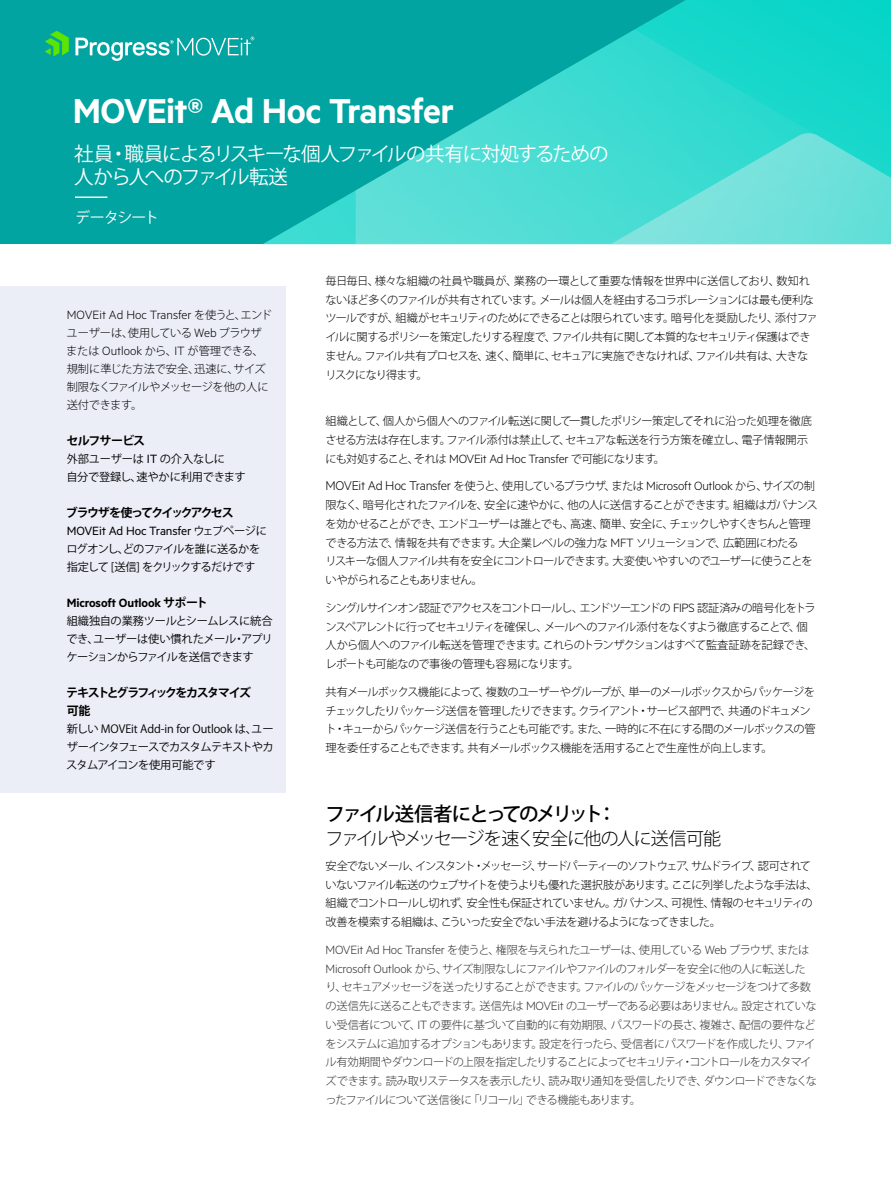
<style>
.page{position:relative;width:891px;height:1188px;background:#fff}
.page>*{position:absolute;margin:0;border:0;box-sizing:border-box;transform-origin:0 0}
.t1{font:600 39px "Metric";letter-spacing:-.02em;color:#fff}
.t2{font:19.5px/22.5px "Koz Go Pr 6 N";letter-spacing:-.075em;color:#fff}
.t3{font:500 19.5px "Koz Go Pr 6 N";letter-spacing:-.125em;color:#000}
.t4{font:300 18px "Koz Go Pr 6 N";letter-spacing:-.075em;color:#000}
.t5{font:15px "Koz Go Pr 6 N";letter-spacing:-.06em;color:#fff}
.t6{font:300 13.5px "Metric";color:#000}
.t7{font:13.5px "Metric";letter-spacing:-.01em;color:#000}
.t8{font:600 13.5px "Metric";letter-spacing:-.01em;color:#000}
.t9{font:700 12px/18px "Koz Go Pr 6 N";letter-spacing:-.14em;color:#000}
.t10{font:700 12px "Koz Go Pr 6 N";letter-spacing:-.15em;color:#000}
.t11{font:700 12px "Koz Go Pr 6 N";letter-spacing:-.07em;color:#000}
.t12{font:300 11.25px/18.8px "Koz Go Pr 6 N";letter-spacing:-.065em;color:#000}
.t13{font:300 11.25px/18.8px "Koz Go Pr 6 N";letter-spacing:-.07em;color:#333}
.t14{font:300 11.25px/18.8px "Koz Go Pr 6 N";letter-spacing:-.085em;color:#000}
.t15{font:11.25px/18px "Koz Go Pr 6 N";letter-spacing:-.04em;color:#000;text-align:justify}
.t16{font:300 11.25px/18px "Koz Go Pr 6 N";letter-spacing:-.03em;color:#000}
.t17{font:11.25px/18px "Koz Go Pr 6 N";letter-spacing:-.07em;color:#000}
.t18{font:11.25px/18px "Koz Go Pr 6 N";letter-spacing:-.02em;color:#000}
.s1{font-family:"Koz Go Pr 6 N";font-size:11.25px}
.s2{font-family:"Metric";font-size:13.5px}
.s3{font-family:"Koz Go Pr 6 N";font-weight:700;font-size:12px}
.s4{font-family:"Metric";font-size:14.25px}
</style>
<div class="page">
<div style="left:0;top:0;width:891px;height:244px;background:#01a4a0"></div>
<svg style="left:263px;top:190px;width:93px;height:54px"></svg>
<svg style="left:356px;top:0;width:535px;height:244px"></svg>
<svg style="left:530px;top:133px;width:361px;height:111px;background:#56ded6"></svg>
<svg style="left:45px;top:31px;width:24px;height:26px"></svg>
<svg style="left:75px;top:37px;width:179px;height:24px"></svg>
<hr style="left:75px;top:196px;width:32px;height:2px;background:#fff">
<div style="left:0;top:286px;width:286px;height:507px;background:#eceef7"></div>
<h1 class="t1" style="left:73px;top:88px;width:383px">MOVEit® Ad Hoc Transfer</h1>
<h2 class="t2" style="left:74px;top:143px;width:536px">社員・職員によるリスキーな個人ファイルの共有に対処するための人から人へのファイル転送</h2>
<h3 class="t5" style="left:75px;top:209px;width:85px">データシート</h3>
<p class="t6" style="left:67px;top:307px;width:207px">MOVEit Ad Hoc Transfer <span class="s1">を使うと、エンド</span></p>
<p class="t16" style="left:66px;top:324px;width:204px">ユーザーは、使用している <span class="s2">Web</span> ブラウザまたは <span class="s2">Outlook</span> から、<span class="s2">IT</span> が管理できる、規制に準じた方法で安全、迅速に、サイズ制限なくファイルやメッセージを他の人に送付できます。</p>
<p class="t11" style="left:66px;top:434px;width:80px">セルフサービス</p>
<p class="t18" style="left:66px;top:450px;width:181px">外部ユーザーは <span class="s2">IT</span> の介入なしに<br>自分で登録し、速やかに利用できます</p>
<p class="t10" style="left:66px;top:506px;width:169px">ブラウザを使ってクイックアクセス</p>
<p class="t7" style="left:67px;top:523px;width:202px">MOVEit Ad Hoc Transfer <span class="s1">ウェブページに</span></p>
<p class="t17" style="left:67px;top:540px;width:195px">ログオンし、どのファイルを誰に送るかを指定して [送信] をクリックするだけです</p>
<p class="t8" style="left:67px;top:594px;width:143px">Microsoft Outlook <span class="s3">サポート</span></p>
<p class="t15" style="left:66px;top:612px;width:208px">組織独自の業務ツールとシームレスに統合でき、ユーザーは使い慣れたメール・アプリケーションからファイルを送信できます</p>
<p class="t9" style="left:66px;top:684px;width:186px">テキストとグラフィックをカスタマイズ可能</p>
<p class="t15" style="left:66px;top:720px;width:209px">新しい MOVEit Add-in for Outlook は、ユーザーインタフェースでカスタムテキストやカスタムアイコンを使用可能です</p>
<p class="t12" style="left:326px;top:272px;width:494px">毎日毎日、様々な組織の社員や職員が、業務の一環として重要な情報を世界中に送信しており、数知れないほど多くのファイルが共有されています。メールは個人を経由するコラボレーションには最も便利なツールですが、組織がセキュリティのためにできることは限られています。暗号化を奨励したり、添付ファイルに関するポリシーを策定したりする程度で、ファイル共有に関して本質的なセキュリティ保護はできません。ファイル共有プロセスを、速く、簡単に、セキュアに実施できなければ、ファイル共有は、大きなリスクになり得ます。</p>
<p class="t12" style="left:326px;top:412px;width:488px">組織として、個人から個人へのファイル転送に関して一貫したポリシー策定してそれに沿った処理を徹底させる方法は存在します。ファイル添付は禁止して、セキュアな転送を行う方策を確立し、電子情報開示にも対処すること、それは <span class="s2">MOVEit Ad Hoc Transfer</span> で可能になります。</p>
<p class="t12" style="left:325px;top:477px;width:494px"><span class="s4">MOVEit Ad Hoc Transfer</span> を使うと、使用しているブラウザ、または <span class="s2">Microsoft Outlook</span> から、サイズの制限なく、暗号化されたファイルを、安全に速やかに、他の人に送信することができます。組織はガバナンスを効かせることができ、エンドユーザーは誰とでも、高速、簡単、安全に、チェックしやすくきちんと管理できる方法で、情報を共有できます。大企業レベルの強力な <span class="s2">MFT</span> ソリューションで、広範囲にわたる<br>リスキーな個人ファイル共有を安全にコントロールできます。大変使いやすいのでユーザーに使うことをいやがられることもありません。</p>
<p class="t14" style="left:325px;top:599px;width:492px">シングルサインオン認証でアクセスをコントロールし、エンドツーエンドの <span class="s2">FIPS</span> 認証済みの暗号化をトランスペアレントに行ってセキュリティを確保し、メールへのファイル添付をなくすよう徹底することで、個人から個人へのファイル転送を管理できます。これらのトランザクションはすべて監査証跡を記録でき、レポートも可能なので事後の管理も容易になります。</p>
<p class="t12" style="left:325px;top:683px;width:492px">共有メールボックス機能によって、複数のユーザーやグループが、単一のメールボックスからパッケージをチェックしたりパッケージ送信を管理したりできます。クライアント・サービス部門で、共通のドキュメント・キューからパッケージ送信を行うことも可能です。また、一時的に不在にする間のメールボックスの管理を委任することもできます。共有メールボックス機能を活用することで生産性が向上します。</p>
<h2 class="t3" style="left:326px;top:803px;width:293px">ファイル送信者にとってのメリット：</h2>
<h3 class="t4" style="left:326px;top:828px;width:397px">ファイルやメッセージを速く安全に他の人に送信可能</h3>
<p class="t12" style="left:326px;top:857px;width:494px">安全でないメール、インスタント・メッセージ、サードパーティーのソフトウェア、サムドライブ、認可されていないファイル転送のウェブサイトを使うよりも優れた選択肢があります。ここに列挙したような手法は、組織でコントロールし切れず、安全性も保証されていません。ガバナンス、可視性、情報のセキュリティの改善を模索する組織は、こういった安全でない手法を避けるようになってきました。</p>
<p class="t13" style="left:325px;top:941px;width:493px"><span class="s2">MOVEit Ad Hoc Transfer</span> を使うと、権限を与えられたユーザーは、使用している <span class="s2">Web</span> ブラウザ、または<span class="s2">Microsoft Outlook</span> から、サイズ制限なしにファイルやファイルのフォルダーを安全に他の人に転送したり、セキュアメッセージを送ったりすることができます。ファイルのパッケージをメッセージをつけて多数の送信先に送ることもできます。送信先は <span class="s2">MOVEit</span> のユーザーである必要はありません。設定されていない受信者について、<span class="s2">IT</span> の要件に基づいて自動的に有効期限、パスワードの長さ、複雑さ、配信の要件などをシステムに追加するオプションもあります。設定を行ったら、受信者にパスワードを作成したり、ファイル有効期間やダウンロードの上限を指定したりすることによってセキュリティ・コントロールをカスタマイズできます。読み取りステータスを表示したり、読み取り通知を受信したりでき、ダウンロードできなくなったファイルについて送信後に「リコール」できる機能もあります。</p>
</div>
